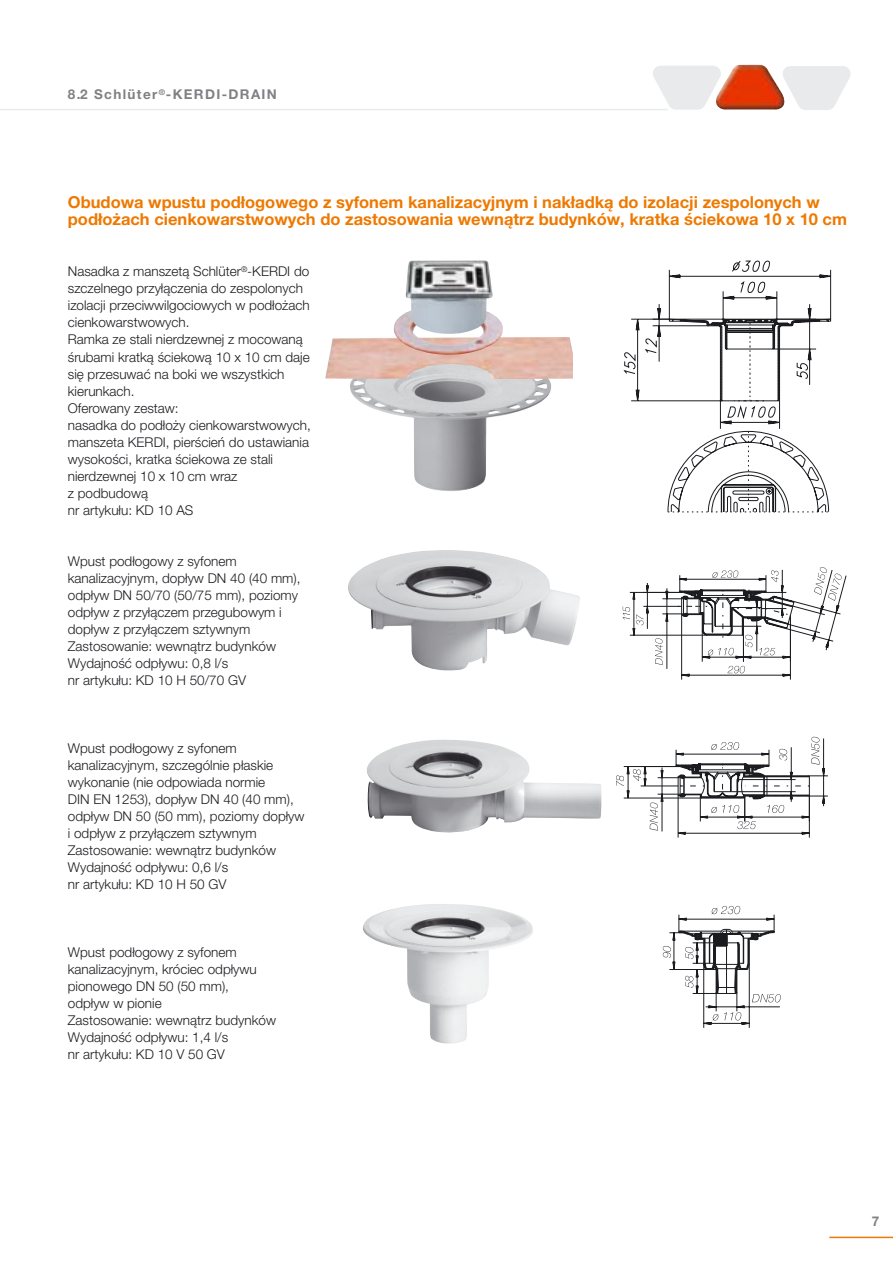
<style>
.page{position:relative;width:893px;height:1263px;background:#fff}
.page>*{position:absolute;margin:0;border:0;box-sizing:border-box;transform-origin:0 0}
.t1{font:700 16.5px/17px "Helvetica Neue LT Pro";color:#ee7900}
.t2{font:300 13.5px/17px "Helvetica Neue LT Pro";color:#1b1c20}
.t3{font:700 13.5px "Helvetica Neue LT Pro";letter-spacing:.1em;color:#818084}
</style>
<div class="page">
<hr style="left:0;top:109px;width:667px;height:1px;background:#e9eaeb">
<svg style="left:653px;top:65px;width:198px;height:45px"></svg>
<hr style="left:829px;top:1237px;width:63px;height:1px;background:#ee7900">
<img style="left:350px;top:379px;width:201px;height:112px">
<img style="left:325px;top:338px;width:247px;height:41px">
<img style="left:393px;top:313px;width:110px;height:43px">
<img style="left:406px;top:260px;width:87px;height:75px">
<svg style="left:616px;top:269px;width:230px;height:569px"></svg>
<img style="left:348px;top:550px;width:232px;height:121px">
<img style="left:367px;top:740px;width:234px;height:93px">
<img style="left:363px;top:904px;width:170px;height:140px">
<svg style="left:662px;top:906px;width:118px;height:122px"></svg>
<p class="t3" style="left:68px;top:89px;width:210px">8.2 Schlüter<sup>®</sup>-KERDI-DRAIN</p>
<p class="t1" style="left:68px;top:195px;width:780px">Obudowa wpustu podłogowego z syfonem kanalizacyjnym i nakładką do izolacji zespolonych w podłożach cienkowarstwowych do zastosowania wewnątrz budynków, kratka ściekowa 10 x 10 cm</p>
<p class="t2" style="left:68px;top:264px;width:244px">Nasadka z manszetą Schlüter<sup>®</sup>-KERDI do szczelnego przyłączenia do zespolonych izolacji przeciwwilgociowych w podłożach cienkowarstwowych.<br>Ramka ze stali nierdzewnej z mocowaną śrubami kratką ściekową 10 x 10 cm daje się przesuwać na boki we wszystkich kierunkach.<br>Oferowany zestaw:<br>nasadka do podłoży cienkowarstwowych, manszeta KERDI, pierścień do ustawiania wysokości, kratka ściekowa ze stali nierdzewnej 10 x 10 cm wraz<br>z podbudową<br>nr artykułu: KD 10 AS</p>
<p class="t2" style="left:68px;top:553px;width:234px">Wpust podłogowy z syfonem kanalizacyjnym, dopływ DN 40 (40 mm), odpływ DN 50/70 (50/75 mm), poziomy odpływ z przyłączem przegubowym i dopływ z przyłączem sztywnym<br>Zastosowanie: wewnątrz budynków<br>Wydajność odpływu: 0,8 l/s<br>nr artykułu: KD 10 H 50/70 GV</p>
<p class="t2" style="left:68px;top:741px;width:238px">Wpust podłogowy z syfonem kanalizacyjnym, szczególnie płaskie wykonanie (nie odpowiada normie<br>DIN EN 1253), dopływ DN 40 (40 mm), odpływ DN 50 (50 mm), poziomy dopływ i odpływ z przyłączem sztywnym<br>Zastosowanie: wewnątrz budynków<br>Wydajność odpływu: 0,6 l/s<br>nr artykułu: KD 10 H 50 GV</p>
<p class="t2" style="left:68px;top:945px;width:210px">Wpust podłogowy z syfonem kanalizacyjnym, króciec odpływu pionowego DN 50 (50 mm),<br>odpływ w pionie<br>Zastosowanie: wewnątrz budynków<br>Wydajność odpływu: 1,4 l/s<br>nr artykułu: KD 10 V 50 GV</p>
<p class="t3" style="left:871px;top:1216px;width:9px">7</p>
</div>
